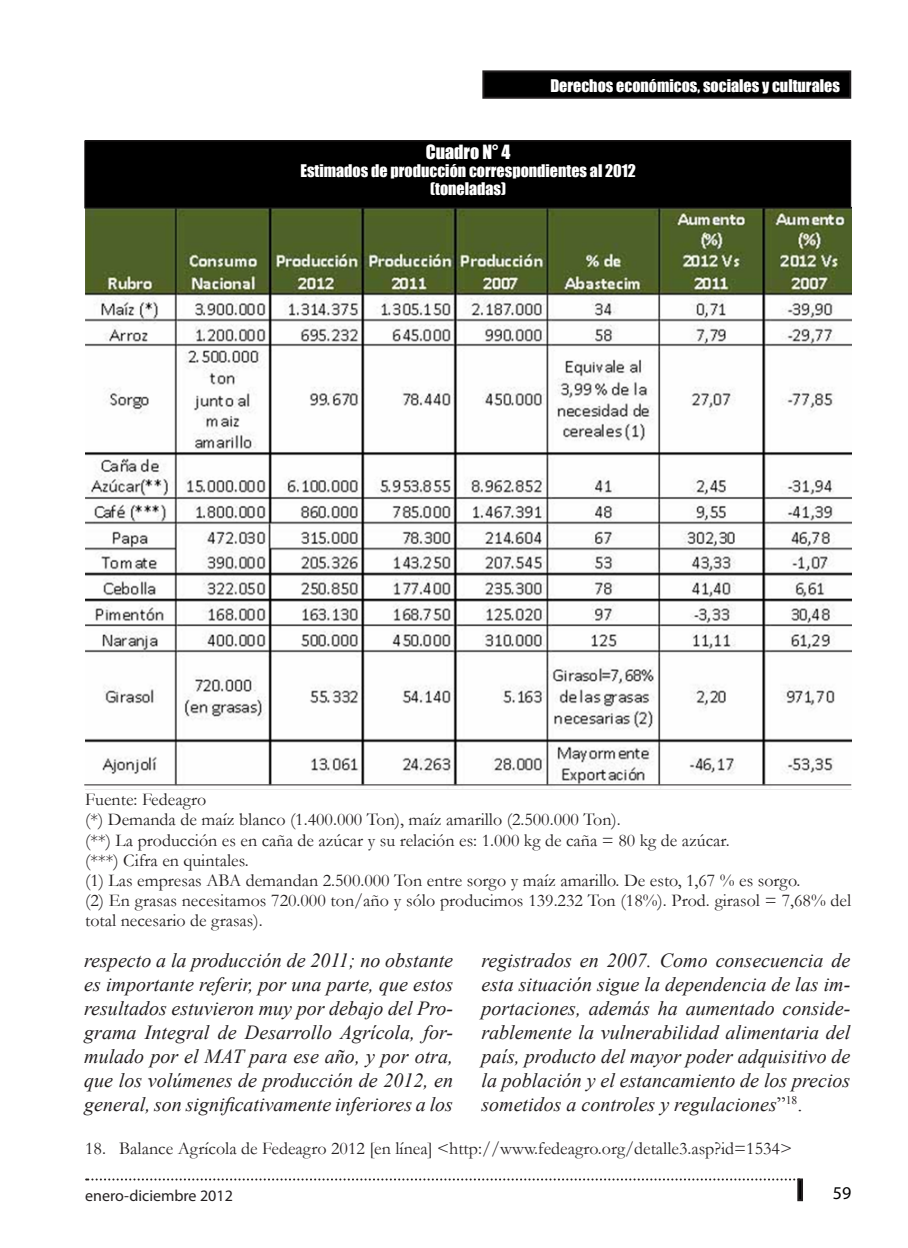
<style>
.page{position:relative;width:908px;height:1248px;background:#fff}
.page>*{position:absolute;margin:0;border:0;box-sizing:border-box;transform-origin:0 0}
.Párrafo{font:italic 20px/24px "Times New Roman";color:#231f20;text-align:justify}
.Fuente{font:18px/20px "Garamond";color:#231f20}
.Pie_de_página{font:18px "Garamond";color:#231f20}
.Tabla_Subtítulos{font:18px "Impact";color:#fff}
.t1{font:18px "Myriad Pro";color:#000}
.Tabla_título{font:16px "Impact";color:#fff}
.t2{font:16px "Myriad Pro";color:#231f20}
.s1{font-style:normal}
</style>
<div class="page">
<div style="left:483px;top:71px;width:366px;height:27px;background:#000"></div>
<div style="left:482px;top:70px;width:368px;height:29px;border:2px solid #231f20"></div>
<svg style="left:86px;top:1178px;width:710px;height:2px"></svg>
<div style="left:797px;top:1178px;width:5px;height:22px;border:2px solid #231f20"></div>
<img style="left:85px;top:208px;width:765px;height:579px">
<div style="left:85px;top:141px;width:765px;height:67px;background:#000"></div>
<div style="left:84px;top:140px;width:766px;height:68px;border:1px solid #231f20"></div>
<hr style="left:84px;top:784px;width:766px;height:1px;background:#231f20">
<p class="Tabla_título" style="left:550px;top:73px;width:291px">Derechos económicos, sociales y culturales</p>
<p class="Tabla_Subtítulos" style="left:425px;top:138px;width:86px">Cuadro N° 4</p>
<p class="Tabla_título" style="left:300px;top:158px;width:337px">Estimados de producción correspondientes al 2012</p>
<p class="Tabla_título" style="left:430px;top:176px;width:77px">(toneladas)</p>
<p class="Fuente" style="left:85px;top:789px;width:123px">Fuente: Fedeagro</p>
<p class="Fuente" style="left:85px;top:809px;width:537px">(*) Demanda de maíz blanco (1.400.000 Ton), maíz amarillo (2.500.000 Ton).</p>
<p class="Fuente" style="left:85px;top:829px;width:645px">(**) La producción es en caña de azúcar y su relación es: 1.000 kg de caña = 80 kg de azúcar.</p>
<p class="Fuente" style="left:85px;top:849px;width:165px">(***) Cifra en quintales.</p>
<p class="Fuente" style="left:85px;top:869px;width:716px">(1) Las empresas ABA demandan 2.500.000 Ton entre sorgo y maíz amarillo. De esto, 1,67 % es sorgo.</p>
<p class="Fuente" style="left:85px;top:889px;width:767px">(2) En grasas necesitamos 720.000 ton/año y sólo producimos 139.232 Ton (18%). Prod. girasol = 7,68% del total necesario de grasas).</p>
<p class="Párrafo" style="left:481px;top:947px;width:370px">registrados en 2007. Como consecuencia de esta situación sigue la dependencia de las im&shy;portaciones, además ha aumentado conside&shy;rablemente la vulnerabilidad alimentaria del país, producto del mayor poder adquisitivo de la población y el estancamiento de los precios sometidos a controles y regulaciones<span class="s1">”</span><sup>18</sup><span class="s1">.</span></p>
<p class="Párrafo" style="left:84px;top:947px;width:370px">respecto a la producción de 2011; no obstante es importante referir, por una parte, que estos resultados estuvieron muy por debajo del Pro&shy;grama Integral de Desarrollo Agrícola, for&shy;mulado por el MAT para ese año, y por otra, que los volúmenes de producción de 2012, en general, son significativamente inferiores a los</p>
<p class="Pie_de_página" style="left:85px;top:1135px;width:708px">18. Balance Agrícola de Fedeagro 2012 [en línea] &lt;http://www.fedeagro.org/detalle3.asp?id=1534&gt;</p>
<p class="t2" style="left:85px;top:1185px;width:149px">enero-diciembre 2012</p>
<p class="t1" style="left:832px;top:1181px;width:20px">59</p>
</div>
